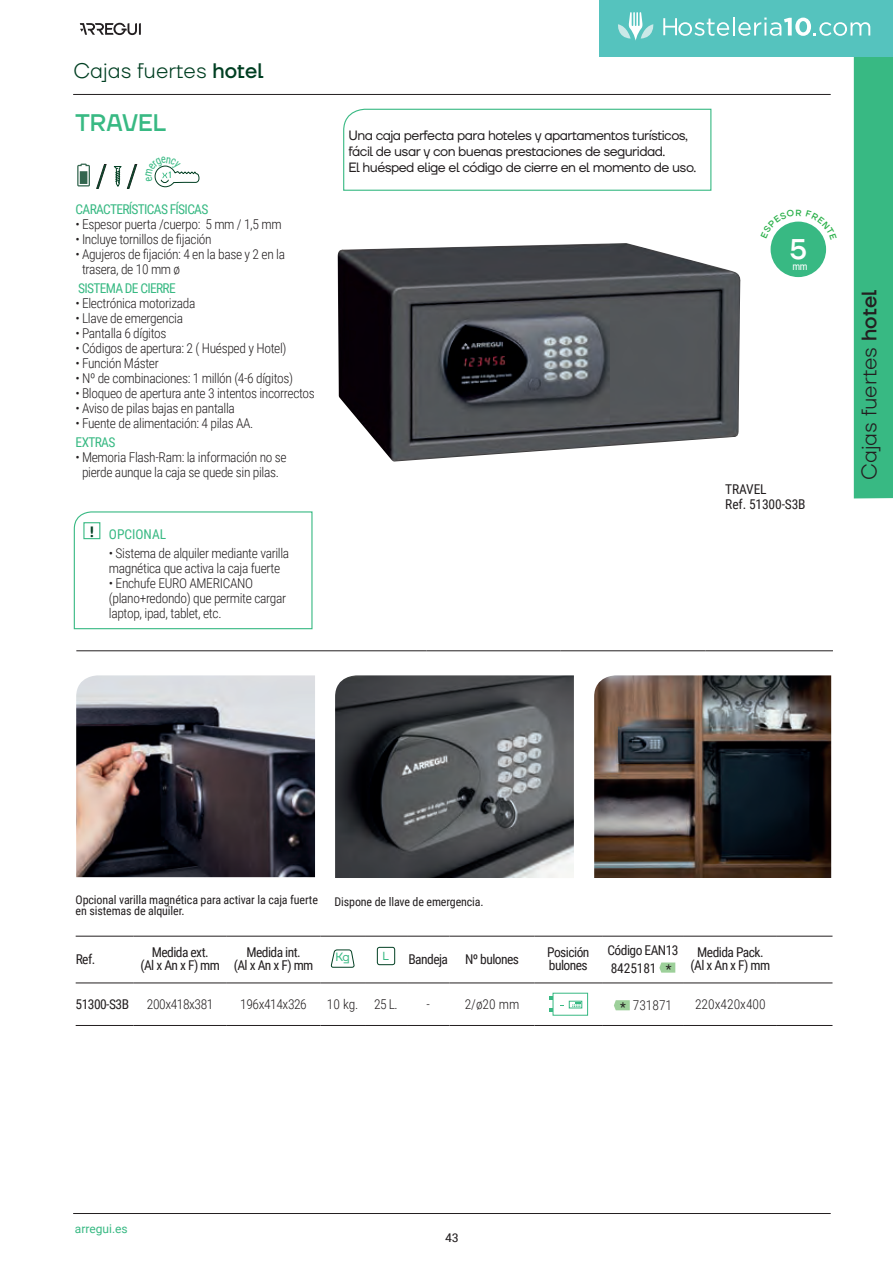
<style>
.page{position:relative;width:893px;height:1264px;background:#fff}
.page>*{position:absolute;margin:0;border:0;box-sizing:border-box;transform-origin:0 0}
.t1{font:300 30.9px "Roboto Condensed";color:#003f22}
.t2{font:500 28.5px "TT Firs Neue";color:#fff}
.t3{font:500 24px "TT Firs Neue";color:#38b983}
.t4{font:300 21px "TT Firs Neue";color:#231f20}
.t5{font:300 21px "TT Firs Neue";color:#003f22}
.t6{font:300 13.5px/15px "Roboto Condensed";letter-spacing:-.025em;color:#231f20}
.t7{font:13.5px/16.2px "TT Firs Neue";letter-spacing:-.04em;color:#231f20}
.t8{font:13.5px/13.5px "Roboto Condensed";letter-spacing:-.04em;color:#231f20;text-align:center}
.t9{font:13.5px "Roboto Condensed";letter-spacing:-.05em;color:#38b983}
.t10{font:13.5px/15px "Roboto Condensed";letter-spacing:-.01em;color:#231f20}
.t11{font:300 13.5px "Roboto Condensed";color:#231f20}
.t12{font:13.5px "Roboto Condensed";color:#38b983}
.t13{font:12px "Roboto Condensed";letter-spacing:-.01em;color:#231f20}
.t14{font:12px "Roboto";color:#38b983}
.t15{font:12px "Roboto Condensed";letter-spacing:-.01em;color:#231f20;scale:1.18 1}
.t16{font:12px "TT Firs Neue";color:#38b983}
.t17{font:11.7px "TT Firs Neue";color:#38b983}
.t18{font:10.5px "Roboto Condensed";color:#fff}
.t19{font:500 9.15px "TT Firs Neue";color:#38b983;scale:.88 1}
.s1{font-weight:500}
.s2{font-weight:400}
</style>
<div class="page">
<svg style="left:80px;top:23px;width:61px;height:12px"></svg>
<hr style="left:73px;top:94px;width:757px;height:1px;background:#231f20">
<hr style="left:73px;top:1213px;width:757px;height:1px;background:#231f20">
<hr style="left:76px;top:936px;width:58px;height:1px;background:#231f20">
<hr style="left:134px;top:936px;width:93px;height:1px;background:#231f20">
<hr style="left:227px;top:936px;width:93px;height:1px;background:#231f20">
<hr style="left:320px;top:936px;width:45px;height:1px;background:#231f20">
<hr style="left:365px;top:936px;width:42px;height:1px;background:#231f20">
<hr style="left:407px;top:936px;width:42px;height:1px;background:#231f20">
<hr style="left:449px;top:936px;width:86px;height:1px;background:#231f20">
<hr style="left:535px;top:936px;width:67px;height:1px;background:#231f20">
<hr style="left:602px;top:936px;width:82px;height:1px;background:#231f20">
<hr style="left:684px;top:936px;width:93px;height:1px;background:#231f20">
<hr style="left:777px;top:936px;width:55px;height:1px;background:#231f20">
<hr style="left:76px;top:982px;width:58px;height:1px;background:#231f20">
<hr style="left:134px;top:982px;width:93px;height:1px;background:#231f20">
<hr style="left:227px;top:982px;width:93px;height:1px;background:#231f20">
<hr style="left:320px;top:982px;width:45px;height:1px;background:#231f20">
<hr style="left:365px;top:982px;width:42px;height:1px;background:#231f20">
<hr style="left:407px;top:982px;width:42px;height:1px;background:#231f20">
<hr style="left:449px;top:982px;width:86px;height:1px;background:#231f20">
<hr style="left:535px;top:982px;width:67px;height:1px;background:#231f20">
<hr style="left:602px;top:982px;width:82px;height:1px;background:#231f20">
<hr style="left:684px;top:982px;width:93px;height:1px;background:#231f20">
<hr style="left:777px;top:982px;width:55px;height:1px;background:#231f20">
<hr style="left:76px;top:1025px;width:58px;height:1px;background:#231f20">
<hr style="left:134px;top:1025px;width:93px;height:1px;background:#231f20">
<hr style="left:227px;top:1025px;width:93px;height:1px;background:#231f20">
<hr style="left:320px;top:1025px;width:45px;height:1px;background:#231f20">
<hr style="left:365px;top:1025px;width:42px;height:1px;background:#231f20">
<hr style="left:407px;top:1025px;width:42px;height:1px;background:#231f20">
<hr style="left:449px;top:1025px;width:86px;height:1px;background:#231f20">
<hr style="left:535px;top:1025px;width:67px;height:1px;background:#231f20">
<hr style="left:602px;top:1025px;width:82px;height:1px;background:#231f20">
<hr style="left:684px;top:1025px;width:93px;height:1px;background:#231f20">
<hr style="left:777px;top:1025px;width:55px;height:1px;background:#231f20">
<svg style="left:330px;top:949px;width:24px;height:19px"></svg>
<div style="left:377px;top:947px;width:18px;height:18px;border:1px solid #003f22;border-radius:2px"></div>
<svg style="left:659px;top:962px;width:16px;height:10px"></svg>
<hr style="left:549px;top:997px;width:27px;height:3px;background:#38b983">
<hr style="left:549px;top:1009px;width:27px;height:3px;background:#38b983">
<div style="left:553px;top:993px;width:35px;height:22px;background:#fff;border:1px solid #38b983"></div>
<div style="left:569px;top:1001px;width:13px;height:7px;border:1px solid #38b983"></div>
<svg style="left:572px;top:1002px;width:8px;height:5px"></svg>
<svg style="left:614px;top:1000px;width:16px;height:10px"></svg>
<img style="left:76px;top:675px;width:239px;height:202px">
<img style="left:335px;top:675px;width:239px;height:203px">
<img style="left:594px;top:675px;width:237px;height:203px">
<svg style="left:77px;top:164px;width:13px;height:22px"></svg>
<svg style="left:96px;top:164px;width:11px;height:25px"></svg>
<svg style="left:113px;top:164px;width:24px;height:25px"></svg>
<hr style="left:76px;top:650px;width:350px;height:1px;background:#231f20">
<hr style="left:426px;top:650px;width:134px;height:1px;background:#231f20">
<hr style="left:560px;top:650px;width:145px;height:1px;background:#231f20">
<hr style="left:705px;top:650px;width:128px;height:1px;background:#231f20">
<svg style="left:73px;top:511px;width:240px;height:119px"></svg>
<svg style="left:343px;top:0;width:550px;height:498px"></svg>
<svg style="left:154px;top:165px;width:46px;height:22px"></svg>
<h3 class="t5" style="left:73px;top:57px;width:191px">Cajas fuertes <span class="s1">hotel</span></h3>
<h3 class="t3" style="left:76px;top:106px;width:92px">TRAVEL</h3>
<h1 class="t1" style="left:96px;top:154px;width:43px">/ /</h1>
<p class="t19" style="left:169px;top:169px;width:5px">1</p>
<p class="t9" style="left:76px;top:200px;width:134px">CARACTERÍSTICAS FÍSICAS</p>
<p class="t6" style="left:76px;top:216px;width:208px">• Espesor puerta /cuerpo: 5 mm / 1,5 mm</p>
<p class="t6" style="left:76px;top:231px;width:137px">• Incluye tornillos de fijación</p>
<p class="t6" style="left:82px;top:246px;width:205px;text-indent:-6px">• Agujeros de fijación: 4 en la base y 2 en la trasera, de 10 mm ø</p>
<p class="t9" style="left:78px;top:279px;width:99px">SISTEMA DE CIERRE</p>
<p class="t6" style="left:76px;top:295px;width:121px">• Electrónica motorizada</p>
<p class="t6" style="left:76px;top:310px;width:109px">• Llave de emergencia</p>
<p class="t6" style="left:76px;top:325px;width:92px">• Pantalla 6 dígitos</p>
<p class="t6" style="left:76px;top:340px;width:212px">• Códigos de apertura: 2 ( Huésped y Hotel)</p>
<p class="t6" style="left:76px;top:355px;width:85px">• Función Máster</p>
<p class="t6" style="left:76px;top:370px;width:219px">• Nº de combinaciones: 1 millón (4-6 dígitos)</p>
<p class="t6" style="left:76px;top:385px;width:241px">• Bloqueo de apertura ante 3 intentos incorrectos</p>
<p class="t6" style="left:76px;top:400px;width:161px">• Aviso de pilas bajas en pantalla</p>
<p class="t6" style="left:76px;top:415px;width:179px">• Fuente de alimentación: 4 pilas AA.</p>
<p class="t9" style="left:76px;top:433px;width:41px">EXTRAS</p>
<p class="t6" style="left:76px;top:449px;width:213px;text-align:center">• Memoria Flash-Ram: la información no se pierde aunque la caja se quede sin pilas.</p>
<p class="t12" style="left:90px;top:525px;width:78px"><sup>!</sup> OPCIONAL</p>
<p class="t6" style="left:109px;top:546px;width:182px">• Sistema de alquiler mediante varilla magnética que activa la caja fuerte</p>
<p class="t6" style="left:109px;top:576px;width:179px">• Enchufe EURO AMERICANO (plano+redondo) que permite cargar laptop, ipad, tablet, etc.</p>
<p class="t7" style="left:348px;top:127px;width:349px">Una caja perfecta para hoteles y apartamentos turísticos, fácil de usar y con buenas prestaciones de seguridad.<br>El huésped elige el código de cierre en el momento de uso.</p>
<h2 class="t2" style="left:790px;top:229px;width:19px">5</h2>
<p class="t18" style="left:793px;top:259px;width:17px">mm</p>
<p class="t10" style="left:725px;top:481px;width:82px">TRAVEL<br>Ref. 51300-S3B</p>
<h3 class="t4" style="left:855px;top:480px;width:191px;rotate:-90deg">Cajas fuertes <span class="s1">hotel</span></h3>
<p class="t13" style="left:76px;top:891px;width:244px">Opcional varilla magné tica para activar la caja fuerte</p>
<p class="t13" style="left:335px;top:893px;width:151px">Dispone de llave de emergencia.</p>
<p class="t13" style="left:76px;top:902px;width:111px">en sistemas de alquiler.</p>
<p class="t8" style="left:76px;top:951px;width:21px">Ref.</p>
<p class="t8" style="left:140px;top:945px;width:81px">Medida ext.<br>(Al x An x F) mm</p>
<p class="t8" style="left:234px;top:945px;width:81px">Medida int.<br>(Al x An x F) mm</p>
<p class="t16" style="left:335px;top:949px;width:16px">Kg</p>
<p class="t17" style="left:382px;top:948px;width:8px">L</p>
<p class="t8" style="left:408px;top:951px;width:41px">Bandeja</p>
<p class="t8" style="left:465px;top:951px;width:56px">Nº bulones</p>
<p class="t8" style="left:547px;top:945px;width:44px;text-align:left">Posición bulones</p>
<p class="t8" style="left:607px;top:940px;width:72px;line-height:18px;text-align:left">Código EAN13<br>8425181 *</p>
<p class="t8" style="left:690px;top:945px;width:81px">Medida Pack. (Al x An x F) mm</p>
<p class="t8" style="left:76px;top:997px;width:55px">51300-S3B</p>
<p class="t6" style="left:147px;top:996px;width:68px">200x418x381</p>
<p class="t6" style="left:240px;top:996px;width:68px">196x414x326</p>
<p class="t6" style="left:327px;top:996px;width:72px">10 kg. 25 L.</p>
<p class="t6" style="left:426px;top:996px;width:5px">-</p>
<p class="t6" style="left:465px;top:996px;width:56px">2/ø20 mm</p>
<p class="t6" style="left:620px;top:997px;width:53px"><span class="s2">*</span> 731871</p>
<p class="t11" style="left:695px;top:995px;width:72px">220x420x400</p>
<p class="t14" style="left:75px;top:1220px;width:54px">arregui.es</p>
<p class="t15" style="left:445px;top:1229px;width:13px">43</p>
</div>
